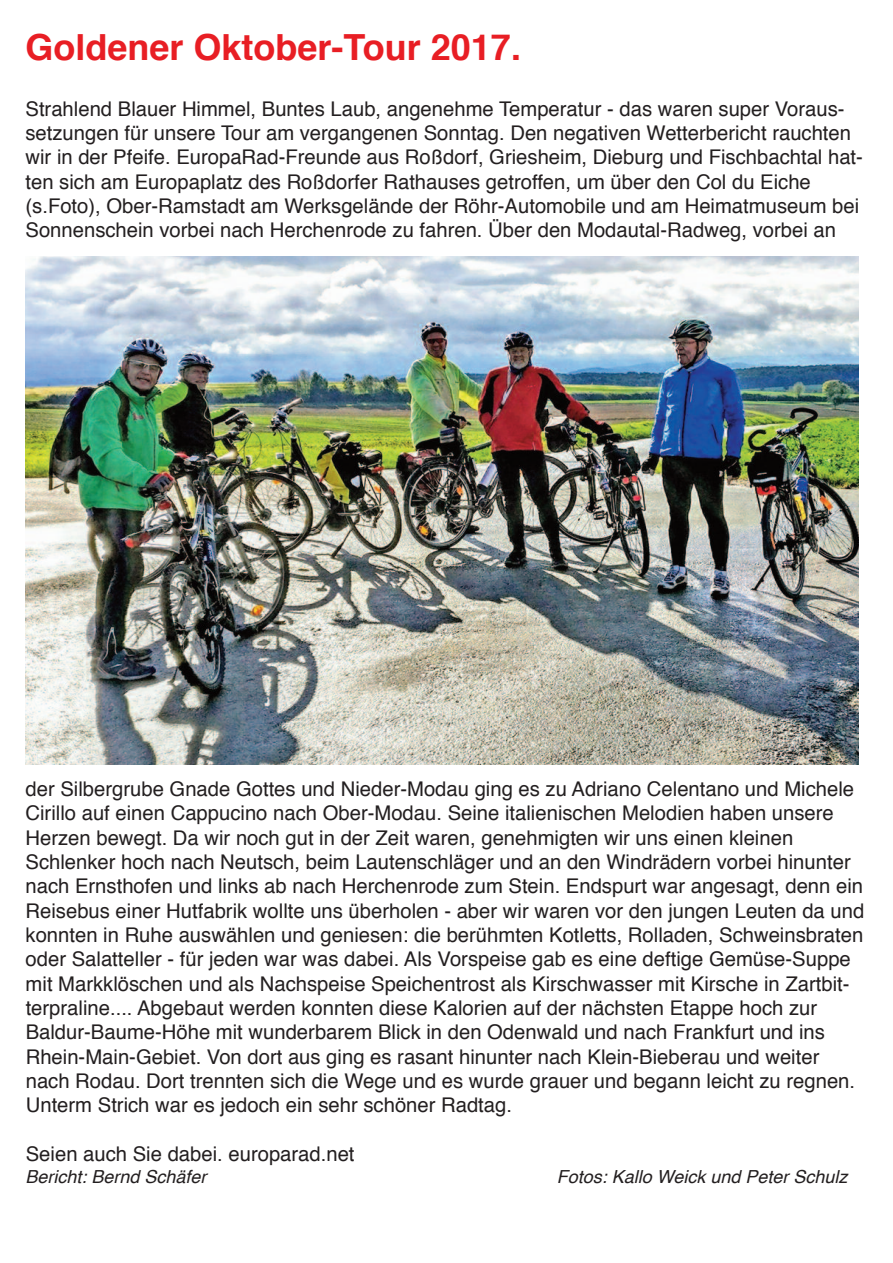
<style>
.page{position:relative;width:893px;height:1263px;background:#fff}
.page>*{position:absolute;margin:0;border:0;box-sizing:border-box;transform-origin:0 0}
.t1{font:700 36px "Helvetica";color:#e81e24}
.t2{font:20.25px/24.3px "Helvetica";color:#231f20}
.t3{font:italic 18px "Helvetica";color:#231f20}
</style>
<div class="page">
<img style="left:26px;top:256px;width:832px;height:509px">
<h1 class="t1" style="left:26px;top:32px;width:497px">Goldener Oktober-Tour 2017.</h1>
<p class="t2" style="left:26px;top:98px;width:839px">Strahlend Blauer Himmel, Buntes Laub, angenehme Temperatur - das waren super Voraus&shy;setzungen für unsere Tour am vergangenen Sonntag. Den negativen Wetterbericht rauchten wir in der Pfeife. EuropaRad-Freunde aus Roßdorf, Griesheim, Dieburg und Fischbachtal hat&shy;ten sich am Europaplatz des Roßdorfer Rathauses getroffen, um über den Col du Eiche (s.Foto), Ober-Ramstadt am Werksgelände der Röhr-Automobile und am Heimatmuseum bei Sonnenschein vorbei nach Herchenrode zu fahren. Über den Modautal-Radweg, vorbei an</p>
<p class="t2" style="left:26px;top:778px;width:840px">der Silbergrube Gnade Gottes und Nieder-Modau ging es zu Adriano Celentano und Michele Cirillo auf einen Cappucino nach Ober-Modau. Seine italienischen Melodien haben unsere Herzen bewegt. Da wir noch gut in der Zeit waren, genehmigten wir uns einen kleinen Schlenker hoch nach Neutsch, beim Lautenschläger und an den Windrädern vorbei hinunter nach Ernsthofen und links ab nach Herchenrode zum Stein. Endspurt war angesagt, denn ein Reisebus einer Hutfabrik wollte uns überholen - aber wir waren vor den jungen Leuten da und konnten in Ruhe auswählen und geniesen: die berühmten Kotletts, Rolladen, Schweinsbraten oder Salatteller - für jeden war was dabei. Als Vorspeise gab es eine deftige Gemüse-Suppe mit Markklöschen und als Nachspeise Speichentrost als Kirschwasser mit Kirsche in Zartbit&shy;terpraline.... Abgebaut werden konnten diese Kalorien auf der nächsten Etappe hoch zur Baldur-Baume-Höhe mit wunderbarem Blick in den Odenwald und nach Frankfurt und ins Rhein-Main-Gebiet. Von dort aus ging es rasant hinunter nach Klein-Bieberau und weiter nach Rodau. Dort trennten sich die Wege und es wurde grauer und begann leicht zu regnen.<br>Unterm Strich war es jedoch ein sehr schöner Radtag.</p>
<p class="t2" style="left:26px;top:1143px;width:330px">Seien auch Sie dabei. europarad.net</p>
<p class="t3" style="left:26px;top:1169px;width:183px">Bericht: Bernd Schäfer</p>
<p class="t3" style="left:557px;top:1169px;width:292px">Fotos: Kallo Weick und Peter Schulz</p>
</div>
